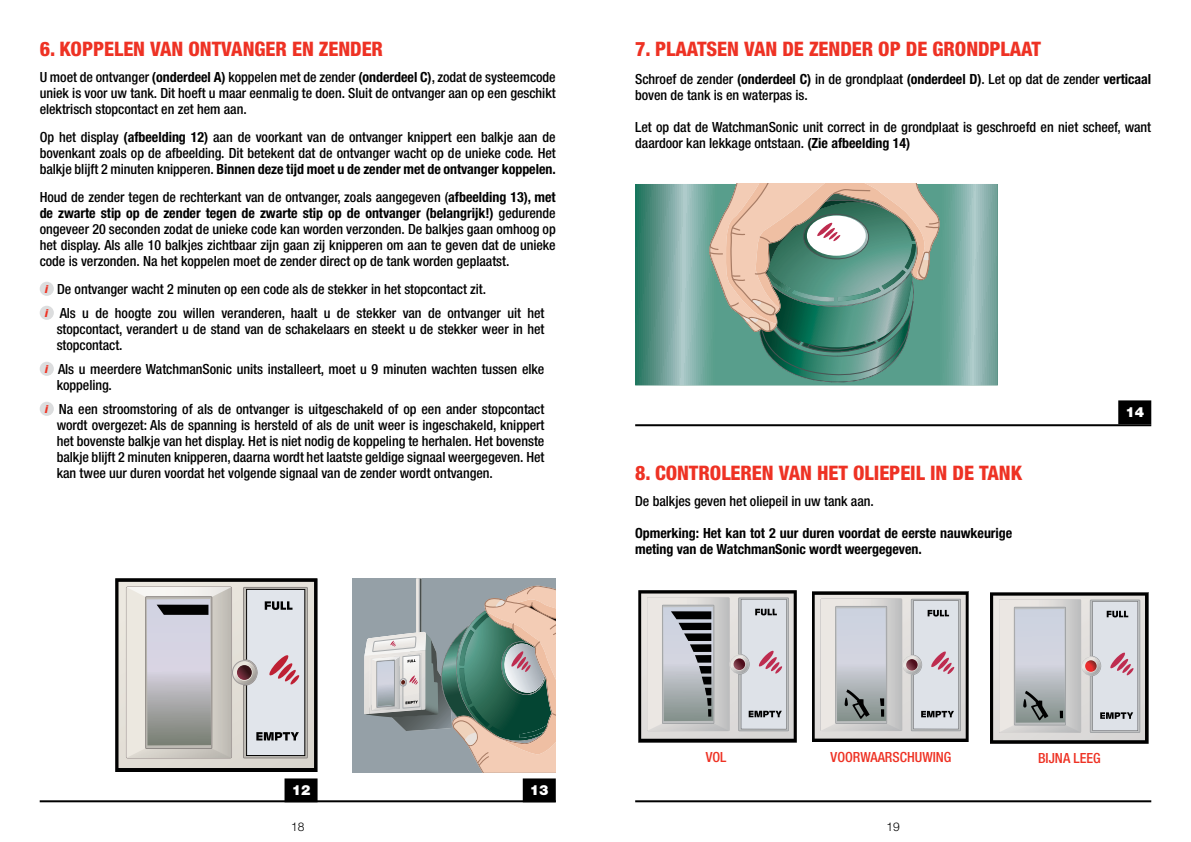
<style>
.page{position:relative;width:1191px;height:842px;background:#fff}
.page>*{position:absolute;margin:0;border:0;box-sizing:border-box;transform-origin:0 0}
.t1{font:800 condensed 20px "Helvetica Neue";letter-spacing:-.005em;color:#ee3224}
.t2{font:500 condensed 14px/16px "Helvetica Neue";letter-spacing:-.005em;color:#000}
.t3{font:700 condensed 14px/16px "Helvetica Neue";letter-spacing:-.005em;color:#000}
.t4{font:500 condensed 14px "Helvetica Neue";color:#ee3224}
.t5{font:900 14px "Helvetica Neue";color:#fff}
.t6{font:300 12px "Helvetica Neue";color:#000}
.s1{font-weight:700}
.s2{font-weight:900;font-style:italic;font-size:11px;color:#ee3224}
</style>
<div class="page">
<div style="left:40px;top:282px;width:14px;height:14px;background:#dcddde;border-radius:50%"></div>
<div style="left:40px;top:306px;width:14px;height:14px;background:#dcddde;border-radius:50%"></div>
<div style="left:40px;top:362px;width:14px;height:14px;background:#dcddde;border-radius:50%"></div>
<div style="left:40px;top:402px;width:14px;height:14px;background:#dcddde;border-radius:50%"></div>
<hr style="left:40px;top:800px;width:516px;height:2px;background:#000">
<svg style="left:282px;top:778px;width:37px;height:25px"></svg>
<div style="left:115px;top:578px;width:202px;height:194px;background:#010101"></div>
<svg style="left:118px;top:582px;width:196px;height:186px;background:#c9c6c6"></svg>
<svg style="left:353px;top:578px;width:203px;height:225px;background:#9fa7a2"></svg>
<hr style="left:635px;top:424px;width:516px;height:2px;background:#000">
<hr style="left:635px;top:800px;width:516px;height:2px;background:#000">
<svg style="left:1116px;top:400px;width:36px;height:26px"></svg>
<svg style="left:635px;top:184px;width:362px;height:201px;background:#76a89f"></svg>
<svg style="left:707px;top:184px;width:236px;height:199px;background:#80a08e"></svg>
<svg style="left:812px;top:591px;width:156px;height:151px;background:#bcbcbe"></svg>
<svg style="left:990px;top:592px;width:158px;height:152px;background:#bbbbbd"></svg>
<svg style="left:638px;top:590px;width:159px;height:153px;background:#b1b1b3"></svg>
<h1 class="t1" style="left:40px;top:36px;width:345px">6. KOPPELEN VAN ONTVANGER EN ZENDER</h1>
<p class="t2" style="left:40px;top:69px;width:517px;text-align:justify">U moet de ontvanger <span class="s1">(onderdeel A)</span> koppelen met de zender <span class="s1">(onderdeel C)</span>, zodat de systeemcode uniek is voor uw tank. Dit hoeft u maar eenmalig te doen. Sluit de ontvanger aan op een geschikt elektrisch stopcontact en zet hem aan.</p>
<p class="t2" style="left:40px;top:129px;width:517px;text-align:justify">Op het display <span class="s1">(afbeelding 12)</span> aan de voorkant van de ontvanger knippert een balkje aan de bovenkant zoals op de afbeelding. Dit betekent dat de ontvanger wacht op de unieke code. Het balkje blijft 2 minuten knipperen. <span class="s1">Binnen deze tijd moet u de zender met de ontvanger koppelen.</span></p>
<p class="t2" style="left:40px;top:189px;width:517px;text-align:justify">Houd de zender tegen de rechterkant van de ontvanger, zoals aangegeven (<span class="s1">afbeelding 13), met de zwarte stip op de zender tegen de zwarte stip op de ontvanger (belangrijk!)</span> gedurende ongeveer 20 seconden zodat de unieke code kan worden verzonden. De balkjes gaan omhoog op het display. Als alle 10 balkjes zichtbaar zijn gaan zij knipperen om aan te geven dat de unieke code is verzonden. Na het koppelen moet de zender direct op de tank worden geplaatst.</p>
<p class="t2" style="left:45px;top:277px;width:501px;line-height:24px"><span class="s2">i</span> De ontvanger wacht 2 minuten op een code als de stekker in het stopcontact zit.<br><span class="s2">i</span> Als u de hoogte zou willen veranderen, haalt u de stekker van de ontvanger uit het</p>
<p class="t2" style="left:57px;top:321px;width:489px">stopcontact, verandert u de stand van de schakelaars en steekt u de stekker weer in het stopcontact.</p>
<p class="t2" style="left:57px;top:361px;width:489px;text-indent:-12px"><span class="s2">i</span> Als u meerdere WatchmanSonic units installeert, moet u 9 minuten wachten tussen elke koppeling.</p>
<p class="t2" style="left:57px;top:401px;width:489px;text-align:justify;text-indent:-12px"><span class="s2">i</span> Na een stroomstoring of als de ontvanger is uitgeschakeld of op een ander stopcontact wordt overgezet: Als de spanning is hersteld of als de unit weer is ingeschakeld, knippert het bovenste balkje van het display. Het is niet nodig de koppeling te herhalen. Het bovenste balkje blijft 2 minuten knipperen, daarna wordt het laatste geldige signaal weergegeven. Het kan twee uur duren voordat het volgende signaal van de zender wordt ontvangen.</p>
<p class="t5" style="left:292px;top:782px;width:20px">12</p>
<p class="t5" style="left:530px;top:782px;width:20px">13</p>
<h1 class="t1" style="left:635px;top:36px;width:407px">7. PLAATSEN VAN DE ZENDER OP DE GRONDPLAAT</h1>
<p class="t2" style="left:635px;top:71px;width:517px">Schroef de zender <span class="s1">(onderdeel C)</span> in de grondplaat <span class="s1">(onderdeel D)</span>. Let op dat de zender <span class="s1">verticaal </span>boven de tank is en waterpas is.</p>
<p class="t2" style="left:635px;top:119px;width:517px">Let op dat de WatchmanSonic unit correct in de grondplaat is geschroefd en niet scheef, want daardoor kan lekkage ontstaan. <span class="s1">(Zie afbeelding 14)</span></p>
<h1 class="t1" style="left:635px;top:460px;width:388px">8. CONTROLEREN VAN HET OLIEPEIL IN DE TANK</h1>
<p class="t2" style="left:635px;top:492px;width:240px">De balkjes geven het oliepeil in uw tank aan.</p>
<p class="t3" style="left:635px;top:524px;width:379px">Opmerking: Het kan tot 2 uur duren voordat de eerste nauwkeurige meting van de WatchmanSonic wordt weergegeven.</p>
<p class="t5" style="left:1125px;top:404px;width:20px">14</p>
<p class="t4" style="left:706px;top:749px;width:22px">VOL</p>
<p class="t4" style="left:830px;top:748px;width:122px">VOORWAARSCHUWING</p>
<p class="t4" style="left:1038px;top:749px;width:64px">BIJNA LEEG</p>
<p class="t6" style="left:291px;top:819px;width:15px">18</p>
<p class="t6" style="left:886px;top:819px;width:15px">19</p>
</div>
